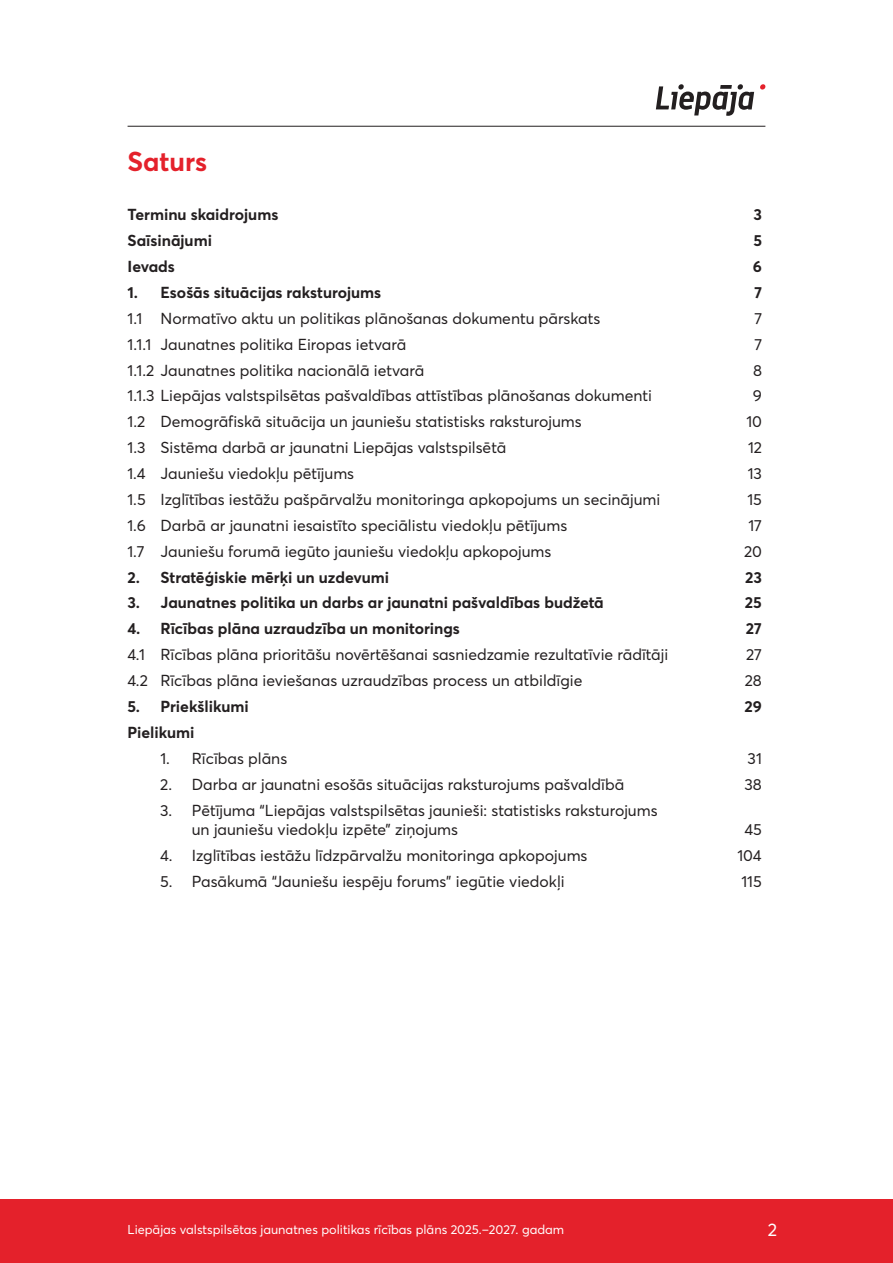
<style>
.page{position:relative;width:893px;height:1263px;background:#fff}
.page>*{position:absolute;margin:0;border:0;box-sizing:border-box;transform-origin:0 0}
.t1{font:700 27px "Averta CY";color:#e4212b}
.t2{font:18px "Averta CY";color:#fff}
.t3{font:15.75px/19.5px "Averta CY";color:#231f20}
.t4{font:700 15.75px "Averta CY";color:#231f20}
.t5{font:12.75px "Averta CY";color:#fff}
</style>
<div class="page">
<div style="left:0;top:1199px;width:893px;height:64px;background:#e4212b"></div>
<svg style="left:760px;top:84px;width:5px;height:6px"></svg>
<svg style="left:656px;top:84px;width:98px;height:32px"></svg>
<hr style="left:128px;top:126px;width:637px;height:1px;background:#231f20">
<h1 class="t1" style="left:128px;top:142px;width:81px">Saturs</h1>
<p class="t4" style="left:128px;top:204px;width:152px">Terminu skaidrojums</p>
<p class="t4" style="left:754px;top:204px;width:10px">3</p>
<p class="t4" style="left:128px;top:229px;width:86px">Saīsinājumi</p>
<p class="t4" style="left:753px;top:229px;width:10px">5</p>
<p class="t4" style="left:128px;top:255px;width:49px">Ievads</p>
<p class="t4" style="left:753px;top:255px;width:11px">6</p>
<p class="t4" style="left:128px;top:281px;width:255px">1. Esošās situācijas raksturojums</p>
<p class="t4" style="left:754px;top:281px;width:9px">7</p>
<p class="t3" style="left:128px;top:308px;width:474px">1.1 Normatīvo aktu un politikas plānošanas dokumentu pārskats</p>
<p class="t3" style="left:754px;top:308px;width:9px">7</p>
<p class="t3" style="left:128px;top:334px;width:280px">1.1.1 Jaunatnes politika Eiropas ietvarā</p>
<p class="t3" style="left:754px;top:334px;width:9px">7</p>
<p class="t3" style="left:128px;top:360px;width:298px">1.1.2 Jaunatnes politika nacionālā ietvarā</p>
<p class="t3" style="left:753px;top:360px;width:11px">8</p>
<p class="t3" style="left:127px;top:385px;width:526px">1.1.3 Liepājas valstspilsētas pašvaldības attīstības plānošanas dokumenti</p>
<p class="t3" style="left:753px;top:385px;width:11px">9</p>
<p class="t3" style="left:127px;top:411px;width:456px">1.2 Demogrāfiskā situācija un jauniešu statistisks raksturojums</p>
<p class="t3" style="left:746px;top:411px;width:17px">10</p>
<p class="t3" style="left:127px;top:437px;width:380px">1.3 Sistēma darbā ar jaunatni Liepājas valstspilsētā</p>
<p class="t3" style="left:748px;top:437px;width:15px">12</p>
<p class="t3" style="left:127px;top:463px;width:228px">1.4 Jauniešu viedokļu pētījums</p>
<p class="t3" style="left:748px;top:463px;width:16px">13</p>
<p class="t3" style="left:127px;top:489px;width:534px">1.5 Izglītības iestāžu pašpārvalžu monitoringa apkopojums un secinājumi</p>
<p class="t3" style="left:747px;top:489px;width:16px">15</p>
<p class="t3" style="left:127px;top:515px;width:441px">1.6 Darbā ar jaunatni iesaistīto speciālistu viedokļu pētījums</p>
<p class="t3" style="left:748px;top:515px;width:15px">17</p>
<p class="t3" style="left:127px;top:541px;width:426px">1.7 Jauniešu forumā iegūto jauniešu viedokļu apkopojums</p>
<p class="t3" style="left:744px;top:541px;width:19px">20</p>
<p class="t4" style="left:127px;top:566px;width:263px">2. Stratēģiskie mērķi un uzdevumi</p>
<p class="t4" style="left:745px;top:566px;width:18px">23</p>
<p class="t4" style="left:127px;top:592px;width:478px">3. Jaunatnes politika un darbs ar jaunatni pašvaldības budžetā</p>
<p class="t4" style="left:745px;top:592px;width:19px">25</p>
<p class="t4" style="left:127px;top:618px;width:334px">4. Rīcības plāna uzraudzība un monitorings</p>
<p class="t4" style="left:746px;top:618px;width:17px">27</p>
<p class="t3" style="left:127px;top:644px;width:542px">4.1 Rīcības plāna prioritāšu novērtēšanai sasniedzamie rezultatīvie rādītāji</p>
<p class="t3" style="left:746px;top:644px;width:17px">27</p>
<p class="t3" style="left:127px;top:670px;width:457px">4.2 Rīcības plāna ieviešanas uzraudzības process un atbildīgie</p>
<p class="t3" style="left:745px;top:670px;width:19px">28</p>
<p class="t4" style="left:127px;top:695px;width:123px">5. Priekšlikumi</p>
<p class="t4" style="left:744px;top:695px;width:19px">29</p>
<p class="t4" style="left:127px;top:721px;width:69px">Pielikumi</p>
<p class="t3" style="left:160px;top:748px;width:128px">1. Rīcības plāns</p>
<p class="t3" style="left:748px;top:748px;width:16px">31</p>
<p class="t3" style="left:160px;top:774px;width:465px">2. Darba ar jaunatni esošās situācijas raksturojums pašvaldībā</p>
<p class="t3" style="left:744px;top:774px;width:19px">38</p>
<p class="t3" style="left:192px;top:799px;width:467px;text-indent:-32px">3. Pētījuma “Liepājas valstspilsētas jaunieši: statistisks raksturojums un jauniešu viedokļu izpēte” ziņojums</p>
<p class="t3" style="left:744px;top:819px;width:19px">45</p>
<p class="t3" style="left:160px;top:845px;width:429px">4. Izglītības iestāžu līdzpārvalžu monitoringa apkopojums</p>
<p class="t3" style="left:737px;top:845px;width:26px">104</p>
<p class="t3" style="left:160px;top:871px;width:406px">5. Pasākumā “Jauniešu iespēju forums” iegūtie viedokļi</p>
<p class="t3" style="left:741px;top:871px;width:22px">115</p>
<p class="t5" style="left:128px;top:1221px;width:438px">Liepājas valstspilsētas jaunatnes politikas rīcības plāns 2025.–2027. gadam</p>
<p class="t2" style="left:768px;top:1217px;width:11px">2</p>
</div>
